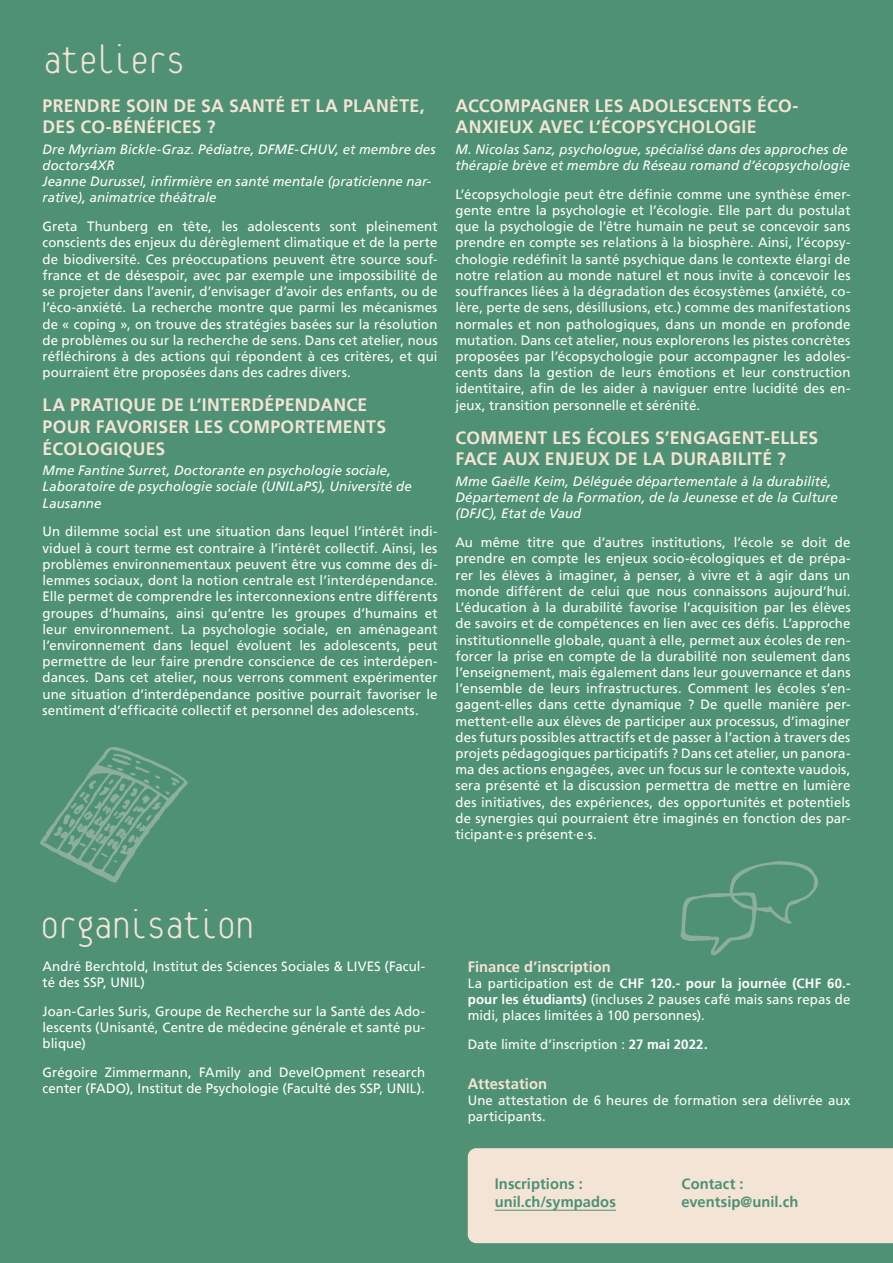
<style>
.page{position:relative;width:893px;height:1263px;background:#4e9175}
.page>*{position:absolute;margin:0;border:0;box-sizing:border-box;transform-origin:0 0}
.t1{font:100 43.5px "Platelet";letter-spacing:-.055em;color:#f4e4d5}
.t2{font:700 18px/21.6px "Frutiger LT Std";letter-spacing:.015em;color:#f4e4d5}
.t3{font:700 15px/18px "Frutiger LT Std";letter-spacing:.005em;color:#4e9175}
.t4{font:700 15px "Frutiger LT Std";letter-spacing:.005em;color:#f4e4d5}
.t5{font:13.5px/16.2px "Frutiger LT Std";letter-spacing:.01em;color:#fff;text-align:justify}
.t6{font:italic 13.5px/16.2px "Frutiger LT Std";letter-spacing:.01em;color:#fff}
.s1{font-weight:700}
</style>
<div class="page">
<div style="left:468px;top:1148px;width:425px;height:95px;background:#f4e4d5"></div>
<svg style="left:40px;top:747px;width:148px;height:136px"></svg>
<svg style="left:680px;top:861px;width:138px;height:95px"></svg>
<hr style="left:495px;top:1210px;width:121px;height:1px;background:#4e9175">
<h1 class="t1" style="left:43px;top:43px;width:144px">ateliers</h1>
<h2 class="t2" style="left:43px;top:95px;width:383px">PRENDRE SOIN DE SA SANTÉ ET LA PLANÈTE,<br>DES CO-BÉNÉFICES ?</h2>
<p class="t6" style="left:43px;top:141px;width:395px">Dre Myriam Bickle-Graz. Pédiatre, DFME-CHUV, et membre des doctors4XR<br>Jeanne Durussel, infirmière en santé mentale (praticienne nar&shy;rative), animatrice théâtrale</p>
<p class="t5" style="left:43px;top:219px;width:396px">Greta Thunberg en tête, les adolescents sont pleinement conscients des enjeux du dérèglement climatique et de la perte de biodiversité. Ces préoccupations peuvent être source souf&shy;france et de désespoir, avec par exemple une impossibilité de se projeter dans l’avenir, d’envisager d’avoir des enfants, ou de l’éco-anxiété. La recherche montre que parmi les mécanismes de « coping », on trouve des stratégies basées sur la résolution de problèmes ou sur la recherche de sens. Dans cet atelier, nous réfléchirons à des actions qui répondent à ces critères, et qui pourraient être proposées dans des cadres divers.</p>
<h2 class="t2" style="left:43px;top:394px;width:345px">LA PRATIQUE DE L’INTERDÉPENDANCE<br>POUR FAVORISER LES COMPORTEMENTS<br>ÉCOLOGIQUES</h2>
<p class="t6" style="left:43px;top:462px;width:371px">Mme Fantine Surret, Doctorante en psychologie sociale,<br>Laboratoire de psychologie sociale (UNILaPS), Université de<br>Lausanne</p>
<p class="t5" style="left:43px;top:524px;width:396px">Un dilemme social est une situation dans lequel l’intérêt indi&shy;viduel à court terme est contraire à l’intérêt collectif. Ainsi, les problèmes environnementaux peuvent être vus comme des di&shy;lemmes sociaux, dont la notion centrale est l’interdépendance.<br>Elle permet de comprendre les interconnexions entre différents groupes d’humains, ainsi qu’entre les groupes d’humains et leur environnement. La psychologie sociale, en aménageant l’environnement dans lequel évoluent les adolescents, peut permettre de leur faire prendre conscience de ces interdépen&shy;dances. Dans cet atelier, nous verrons comment expérimenter une situation d’interdépendance positive pourrait favoriser le sentiment d’efficacité collectif et personnel des adolescents.</p>
<h2 class="t2" style="left:456px;top:95px;width:344px">ACCOMPAGNER LES ADOLESCENTS ÉCO-<br>ANXIEUX AVEC L’ÉCOPSYCHOLOGIE</h2>
<p class="t6" style="left:455px;top:141px;width:396px">M. Nicolas Sanz, psychologue, spécialisé dans des approches de thérapie brève et membre du Réseau romand d’écopsychologie</p>
<p class="t5" style="left:455px;top:186px;width:396px">L’écopsychologie peut être définie comme une synthèse émer&shy;gente entre la psychologie et l’écologie. Elle part du postulat que la psychologie de l’être humain ne peut se concevoir sans prendre en compte ses relations à la biosphère. Ainsi, l’écopsy&shy;chologie redéfinit la santé psychique dans le contexte élargi de notre relation au monde naturel et nous invite à concevoir les souffrances liées à la dégradation des écosystèmes (anxiété, co&shy;lère, perte de sens, désillusions, etc.) comme des manifestations normales et non pathologiques, dans un monde en profonde mutation. Dans cet atelier, nous explorerons les pistes concrètes proposées par l’écopsychologie pour accompagner les adoles&shy;cents dans la gestion de leurs émotions et leur construction identitaire, afin de les aider à naviguer entre lucidité des en&shy;jeux, transition personnelle et sérénité.</p>
<h2 class="t2" style="left:456px;top:427px;width:364px">COMMENT LES ÉCOLES S’ENGAGENT-ELLES<br>FACE AUX ENJEUX DE LA DURABILITÉ ?</h2>
<p class="t6" style="left:455px;top:473px;width:384px">Mme Gaëlle Keim, Déléguée départementale à la durabilité,<br>Département de la Formation, de la Jeunesse et de la Culture (DFJC), Etat de Vaud</p>
<p class="t5" style="left:455px;top:534px;width:396px">Au même titre que d’autres institutions, l’école se doit de prendre en compte les enjeux socio-écologiques et de prépa&shy;rer les élèves à imaginer, à penser, à vivre et à agir dans un monde différent de celui que nous connaissons aujourd’hui.<br>L’éducation à la durabilité favorise l’acquisition par les élèves de savoirs et de compétences en lien avec ces défis. L’approche institutionnelle globale, quant à elle, permet aux écoles de ren&shy;forcer la prise en compte de la durabilité non seulement dans l’enseignement, mais également dans leur gouvernance et dans l’ensemble de leurs infrastructures. Comment les écoles s’en&shy;gagent-elles dans cette dynamique ? De quelle manière per&shy;mettent-elle aux élèves de participer aux processus, d’imaginer des futurs possibles attractifs et de passer à l’action à travers des projets pédagogiques participatifs ? Dans cet atelier, un panora&shy;ma des actions engagées, avec un focus sur le contexte vaudois, sera présenté et la discussion permettra de mettre en lumière des initiatives, des expériences, des opportunités et potentiels de synergies qui pourraient être imaginés en fonction des par&shy;ticipant∙e∙s présent∙e∙s.</p>
<h1 class="t1" style="left:40px;top:907px;width:217px">Organisation</h1>
<p class="t5" style="left:43px;top:958px;width:384px">André Berchtold, Institut des Sciences Sociales &amp; LIVES (Facul&shy;té des SSP, UNIL)</p>
<p class="t5" style="left:43px;top:1003px;width:384px">Joan-Carles Suris, Groupe de Recherche sur la Santé des Ado&shy;lescents (Unisanté, Centre de médecine générale et santé pu&shy;blique)</p>
<p class="t5" style="left:43px;top:1064px;width:384px">Grégoire Zimmermann, FAmily and DevelOpment research center (FADO), Institut de Psychologie (Faculté des SSP, UNIL).</p>
<p class="t4" style="left:468px;top:958px;width:145px">Finance d’inscription</p>
<p class="t5" style="left:468px;top:975px;width:384px">La participation est de <span class="s1">CHF 120.- pour la journée (CHF 60.- pour les étudiants)</span> (incluses 2 pauses café mais sans repas de midi, places limitées à 100 personnes).</p>
<p class="t5" style="left:468px;top:1036px;width:241px">Date limite d’inscription : <span class="s1">27 mai 2022.</span></p>
<p class="t4" style="left:468px;top:1075px;width:81px">Attestation</p>
<p class="t5" style="left:468px;top:1092px;width:384px">Une attestation de 6 heures de formation sera délivrée aux participants.</p>
<p class="t3" style="left:495px;top:1175px;width:123px">Inscriptions : unil.ch/sympados</p>
<p class="t3" style="left:682px;top:1175px;width:118px">Contact : eventsip@unil.ch</p>
</div>
